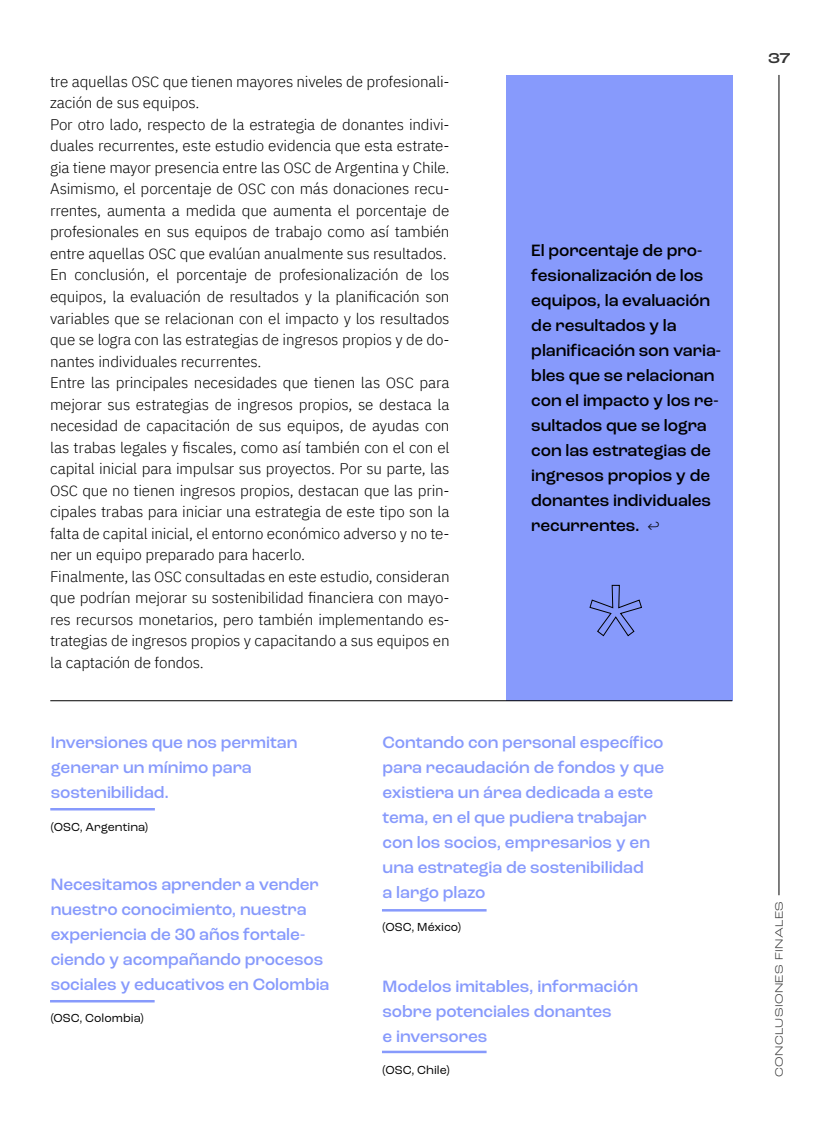
<style>
.page{position:relative;width:817px;height:1127px;background:#fff}
.page>*{position:absolute;margin:0;border:0;box-sizing:border-box;transform-origin:0 0}
.Destacados{font:500 17.25px/25px "Roc Grotesk";letter-spacing:-.005em;color:#879afc}
.Destacados-2{font:500 17.25px/25px "Roc Grotesk";letter-spacing:-.005em;color:#000}
.TEXT-OK{font:300 15.25px/21.5px "IBM Plex Sans";letter-spacing:-.01em;color:#000;text-align:justify}
.t1{font:500 expanded 15px "Roc Grotesk";color:#333}
.Destacados-3{font:12.25px "Roc Grotesk";color:#000}
._2_Heads{font:300 expanded 11.25px "Roc Grotesk";letter-spacing:.04em;color:#333}
.s1{font-size:14.88px}
.s2{font-family:"IBM Plex Sans";font-weight:300;font-size:15.25px}
</style>
<div class="page">
<div style="left:506px;top:75px;width:226px;height:625px;background:#879afc"></div>
<svg style="left:589px;top:584px;width:53px;height:52px"></svg>
<hr style="left:50px;top:807px;width:105px;height:3px;background:#879afc">
<hr style="left:50px;top:999px;width:105px;height:3px;background:#879afc">
<hr style="left:382px;top:908px;width:104px;height:3px;background:#879afc">
<hr style="left:382px;top:1050px;width:104px;height:2px;background:#879afc">
<hr style="left:778px;top:75px;width:1px;height:820px;background:#000">
<hr style="left:50px;top:700px;width:682px;height:1px;background:#000">
<p class="TEXT-OK" style="left:50px;top:69px;width:401px">tre aquellas <span class="s1">OSC</span> que tienen mayores niveles de profesionali&shy;zación de sus equipos.</p>
<p class="TEXT-OK" style="left:50px;top:112px;width:401px">Por otro lado, respecto de la estrategia de donantes indivi&shy;duales recurrentes, este estudio evidencia que esta estrate&shy;gia tiene mayor presencia entre las <span class="s1">OSC</span> de Argentina y Chile.<br>Asimismo, el porcentaje de <span class="s1">OSC</span> con más donaciones recu&shy;rrentes, aumenta a medida que aumenta el porcentaje de profesionales en sus equipos de trabajo como así también entre aquellas <span class="s1">OSC</span> que evalúan anualmente sus resultados.</p>
<p class="TEXT-OK" style="left:50px;top:263px;width:401px">En conclusión, el porcentaje de profesionalización de los equipos, la evaluación de resultados y la planificación son variables que se relacionan con el impacto y los resultados que se logra con las estrategias de ingresos propios y de do&shy;nantes individuales recurrentes.</p>
<p class="TEXT-OK" style="left:50px;top:370px;width:401px">Entre las principales necesidades que tienen las <span class="s1">OSC</span> para mejorar sus estrategias de ingresos propios, se destaca la necesidad de capacitación de sus equipos, de ayudas con las trabas legales y fiscales, como así también con el con el capital inicial para impulsar sus proyectos. Por su parte, las <span class="s1">OSC</span> que no tienen ingresos propios, destacan que las prin&shy;cipales trabas para iniciar una estrategia de este tipo son la falta de capital inicial, el entorno económico adverso y no te&shy;ner un equipo preparado para hacerlo.</p>
<p class="TEXT-OK" style="left:50px;top:564px;width:401px">Finalmente, las <span class="s1">OSC</span> consultadas en este estudio, consideran que podrían mejorar su sostenibilidad financiera con mayo&shy;res recursos monetarios, pero también implementando es&shy;trategias de ingresos propios y capacitando a sus equipos en la captación de fondos.</p>
<p class="Destacados-2" style="left:531px;top:238px;width:191px">El porcentaje de pro&shy;fesionalización de los equipos, la evaluación de resultados y la planificación son varia&shy;bles que se relacionan con el impacto y los re&shy;sultados que se logra con las estrategias de ingresos propios y de donantes individuales recurrentes. <span class="s2">↩</span></p>
<p class="Destacados" style="left:51px;top:730px;width:248px">Inversiones que nos permitan generar un mínimo para sostenibilidad.</p>
<p class="Destacados-3" style="left:51px;top:819px;width:99px">(OSC, Argentina)</p>
<p class="Destacados" style="left:51px;top:871px;width:280px">Necesitamos aprender a vender nuestro conocimiento, nuestra experiencia de 30 años fortale&shy;ciendo y acompañando procesos sociales y educativos en Colombia</p>
<p class="Destacados-3" style="left:51px;top:1010px;width:94px">(OSC, Colombia)</p>
<p class="Destacados" style="left:382px;top:730px;width:283px">Contando con personal específico para recaudación de fondos y que existiera un área dedicada a este tema, en el que pudiera trabajar con los socios, empresarios y en una estrategia de sostenibilidad<br>a largo plazo</p>
<p class="Destacados-3" style="left:382px;top:919px;width:80px">(OSC, México)</p>
<p class="Destacados" style="left:382px;top:973px;width:257px">Modelos imitables, información sobre potenciales donantes<br>e inversores</p>
<p class="Destacados-3" style="left:382px;top:1062px;width:68px">(OSC, Chile)</p>
<p class="t1" style="left:767px;top:49px;width:24px">37</p>
<p class="_2_Heads" style="left:771px;top:1077px;width:177px;rotate:-90deg">CONCLUSIONES FINALES</p>
</div>
